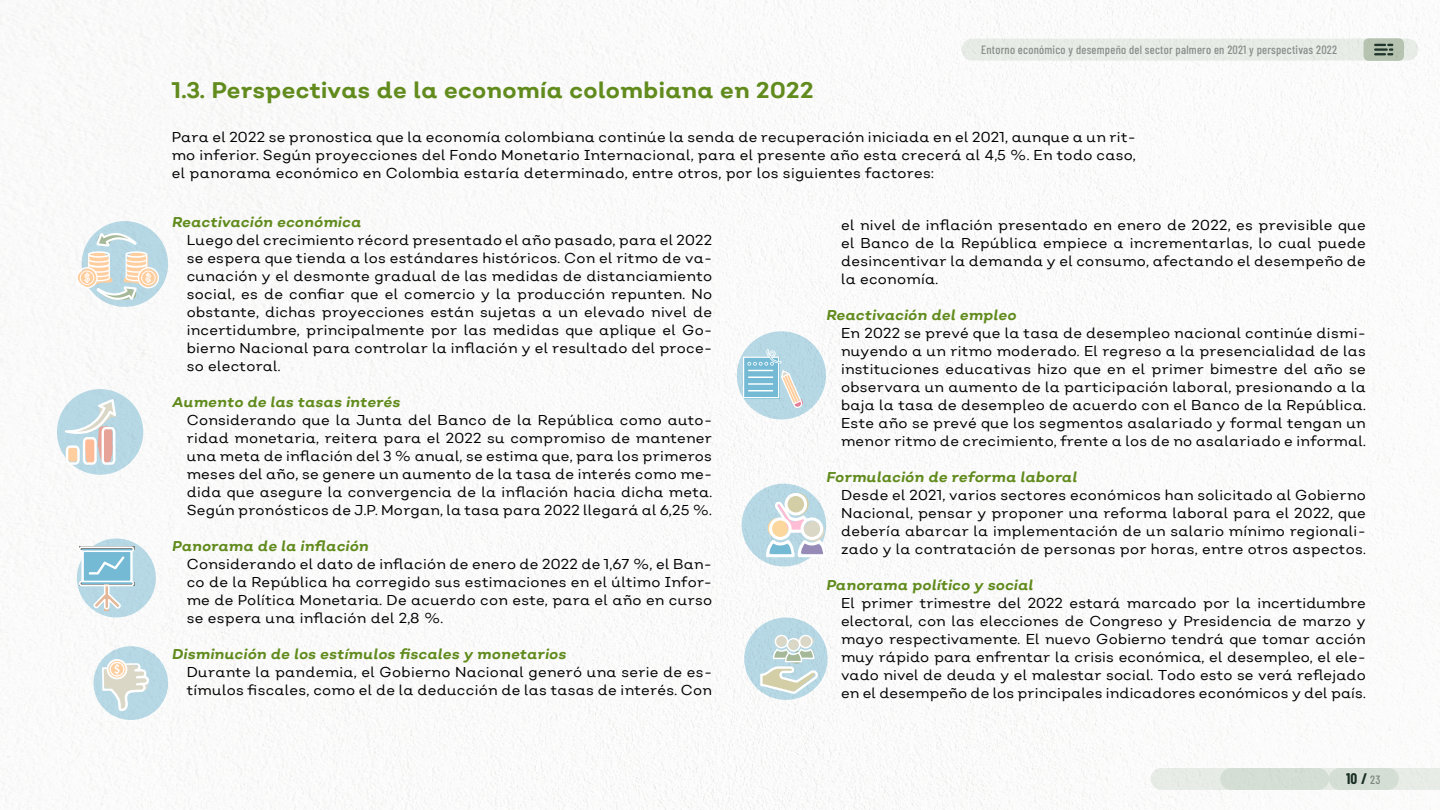
<style>
.page{position:relative;width:1440px;height:810px;background:#fff}
.page>*{position:absolute;margin:0;border:0;box-sizing:border-box;transform-origin:0 0}
.t1{font:700 22.5px "Nutmeg";letter-spacing:.02em;color:#618b1d}
.t2{font:700 15px "Barlow Condensed";color:#20362c}
.t3{font:14.25px/18px "Nutmeg";letter-spacing:.02em;color:#000;text-align:justify}
.t4{font:italic 700 14.25px "Nutmeg";letter-spacing:.02em;color:#618b1d}
.t5{font:500 12px "Barlow Condensed";letter-spacing:.02em;color:#999}
.s1{font-weight:500;font-size:12px;color:#999}
</style>
<div class="page">
<img style="left:0;top:0;width:1440px;height:810px">
<div style="left:962px;top:39px;width:456px;height:22px;background:#ebf0eb;border-radius:11px"></div>
<svg style="left:1391px;top:768px;width:49px;height:22px"></svg>
<div style="left:1151px;top:768px;width:178px;height:22px;background:#ebf0eb;border-radius:11px"></div>
<div style="left:1220px;top:768px;width:179px;height:22px;background:#d4ded4;border-radius:11px"></div>
<svg style="left:1364px;top:38px;width:40px;height:23px"></svg>
<svg style="left:1375px;top:44px;width:17px;height:11px"></svg>
<div style="left:57px;top:389px;width:86px;height:86px;background:#b6d7e4;border-radius:50%"></div>
<div style="left:77px;top:539px;width:79px;height:78px;background:#b6d7e4;border-radius:50%"></div>
<div style="left:94px;top:646px;width:74px;height:74px;background:#b6d8e4;border-radius:50%"></div>
<svg style="left:65px;top:399px;width:51px;height:66px"></svg>
<svg style="left:101px;top:659px;width:48px;height:53px"></svg>
<svg style="left:79px;top:546px;width:55px;height:64px"></svg>
<div style="left:82px;top:221px;width:86px;height:86px;background:#b6d7e4;border-radius:50%"></div>
<svg style="left:74px;top:233px;width:88px;height:67px"></svg>
<svg style="left:744px;top:617px;width:84px;height:83px;background:#b8d8e4"></svg>
<svg style="left:760px;top:634px;width:58px;height:61px"></svg>
<div style="left:737px;top:331px;width:89px;height:88px;background:#b7d9e5;border-radius:50%"></div>
<div style="left:742px;top:484px;width:84px;height:82px;background:#b6d8e5;border-radius:50%"></div>
<svg style="left:743px;top:349px;width:63px;height:59px"></svg>
<svg style="left:766px;top:493px;width:64px;height:64px"></svg>
<p class="t5" style="left:981px;top:41px;width:358px">Entorno económico y desempeño del sector palmero en 2021 y perspectivas 2022</p>
<h1 class="t1" style="left:172px;top:76px;width:643px">1.3. Perspectivas de la economía colombiana en 2022</h1>
<p class="t3" style="left:172px;top:128px;width:966px">Para el 2022 se pronostica que la economía colombiana continúe la senda de recuperación iniciada en el 2021, aunque a un rit&shy;mo inferior. Según proyecciones del Fondo Monetario Internacional, para el presente año esta crecerá al 4,5 %. En todo caso, el panorama económico en Colombia estaría determinado, entre otros, por los siguientes factores:</p>
<p class="t4" style="left:172px;top:213px;width:191px">Reactivación económica</p>
<p class="t3" style="left:187px;top:231px;width:527px">Luego del crecimiento récord presentado el año pasado, para el 2022 se espera que tienda a los estándares históricos. Con el ritmo de va&shy;cunación y el desmonte gradual de las medidas de distanciamiento social, es de confiar que el comercio y la producción repunten. No obstante, dichas proyecciones están sujetas a un elevado nivel de incertidumbre, principalmente por las medidas que aplique el Go&shy;bierno Nacional para controlar la inflación y el resultado del proce&shy;so electoral.</p>
<p class="t4" style="left:172px;top:393px;width:230px">Aumento de las tasas interés</p>
<p class="t3" style="left:187px;top:411px;width:527px">Considerando que la Junta del Banco de la República como auto&shy;ridad monetaria, reitera para el 2022 su compromiso de mantener una meta de inflación del 3 % anual, se estima que, para los primeros meses del año, se genere un aumento de la tasa de interés como me&shy;dida que asegure la convergencia de la inflación hacia dicha meta.<br>Según pronósticos de J.P. Morgan, la tasa para 2022 llegará al 6,25 %.</p>
<p class="t4" style="left:172px;top:537px;width:198px">Panorama de la inflación</p>
<p class="t3" style="left:187px;top:555px;width:527px">Considerando el dato de inflación de enero de 2022 de 1,67 %, el Ban&shy;co de la República ha corregido sus estimaciones en el último Infor&shy;me de Política Monetaria. De acuerdo con este, para el año en curso se espera una inflación del 2,8 %.</p>
<p class="t4" style="left:172px;top:645px;width:396px">Disminución de los estímulos fiscales y monetarios</p>
<p class="t3" style="left:187px;top:663px;width:527px">Durante la pandemia, el Gobierno Nacional generó una serie de es&shy;tímulos fiscales, como el de la deducción de las tasas de interés. Con</p>
<p class="t3" style="left:841px;top:216px;width:526px">el nivel de inflación presentado en enero de 2022, es previsible que el Banco de la República empiece a incrementarlas, lo cual puede desincentivar la demanda y el consumo, afectando el desempeño de la economía.</p>
<p class="t4" style="left:826px;top:306px;width:192px">Reactivación del empleo</p>
<p class="t3" style="left:841px;top:324px;width:526px">En 2022 se prevé que la tasa de desempleo nacional continúe dismi&shy;nuyendo a un ritmo moderado. El regreso a la presencialidad de las instituciones educativas hizo que en el primer bimestre del año se observara un aumento de la participación laboral, presionando a la baja la tasa de desempleo de acuerdo con el Banco de la República.<br>Este año se prevé que los segmentos asalariado y formal tengan un menor ritmo de crecimiento, frente a los de no asalariado e informal.</p>
<p class="t4" style="left:826px;top:468px;width:252px">Formulación de reforma laboral</p>
<p class="t3" style="left:841px;top:486px;width:526px">Desde el 2021, varios sectores económicos han solicitado al Gobierno Nacional, pensar y proponer una reforma laboral para el 2022, que debería abarcar la implementación de un salario mínimo regionali&shy;zado y la contratación de personas por horas, entre otros aspectos.</p>
<p class="t4" style="left:826px;top:576px;width:208px">Panorama político y social</p>
<p class="t3" style="left:841px;top:594px;width:526px">El primer trimestre del 2022 estará marcado por la incertidumbre electoral, con las elecciones de Congreso y Presidencia de marzo y mayo respectivamente. El nuevo Gobierno tendrá que tomar acción muy rápido para enfrentar la crisis económica, el desempleo, el ele&shy;vado nivel de deuda y el malestar social. Todo esto se verá reflejado en el desempeño de los principales indicadores económicos y del país.</p>
<p class="t2" style="left:1346px;top:768px;width:36px">10 / <span class="s1">23</span></p>
</div>
